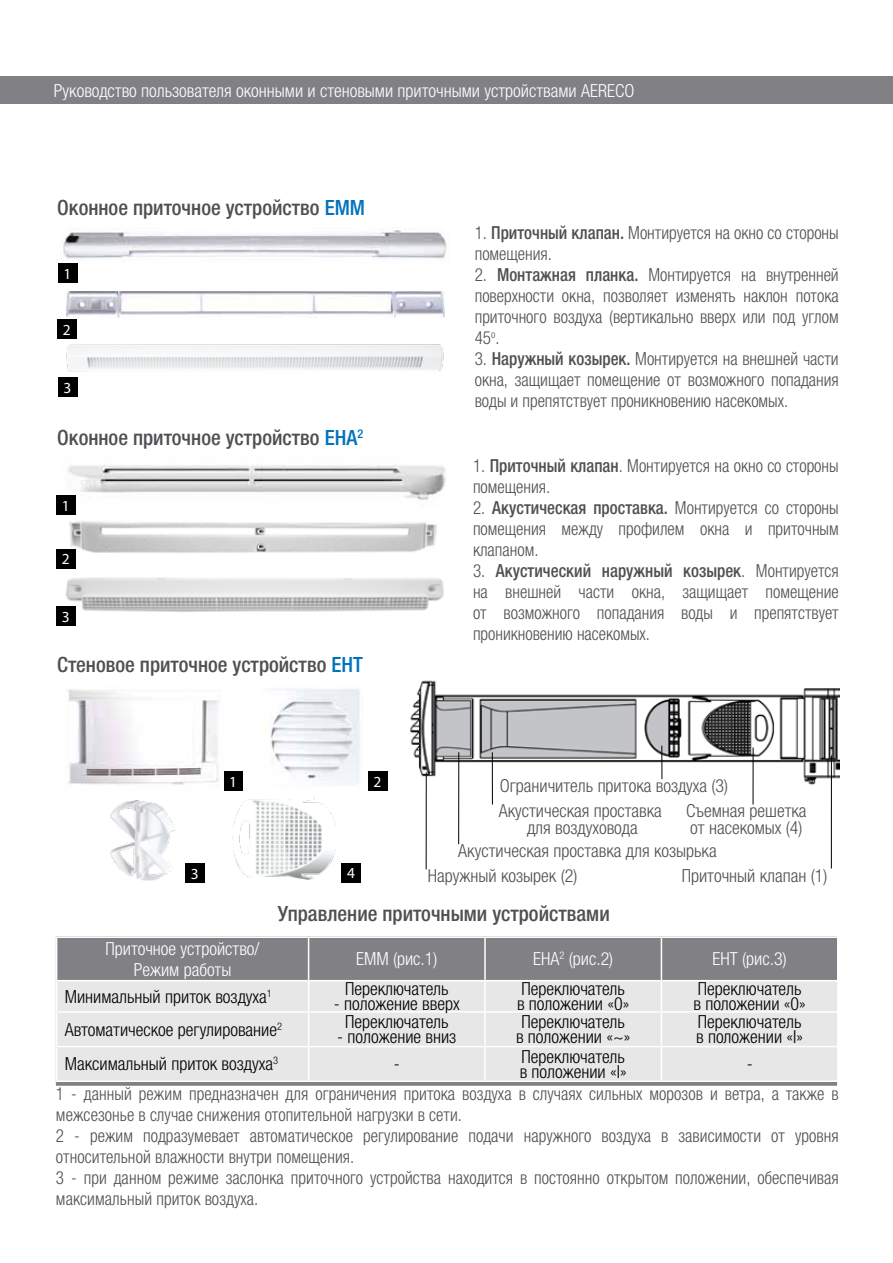
<style>
.page{position:relative;width:893px;height:1263px;background:#fff}
.page>*{position:absolute;margin:0;border:0;box-sizing:border-box;transform-origin:0 0}
.t1{font:500 condensed 21px "Helvetica Neue LTW1 G";color:#504f53}
.t2{font:300 condensed 18px/21px "Helvetica Neue LTW1 G";color:#504f53;text-align:justify;scale:.95 1}
.t3{font:300 condensed 18px/15px "Helvetica Neue LTW1 G";color:#000}
.t4{font:300 condensed 18px/16.5px "Helvetica Neue LTW1 G";color:#504f53;text-align:center}
.t5{font:300 condensed 18px/21.6px "Helvetica Neue LTW1 G";color:#fff;text-align:center}
.t6{font:15.45px "Myriad Pro";color:#fff}
.s1{color:#0073be}
.s2{font-weight:500}
</style>
<div class="page">
<div style="left:0;top:76px;width:893px;height:28px;background:#818084"></div>
<img style="left:63px;top:230px;width:384px;height:35px">
<img style="left:66px;top:344px;width:378px;height:28px">
<img style="left:67px;top:292px;width:377px;height:25px">
<div style="left:58px;top:263px;width:19px;height:19px;background:#000"></div>
<div style="left:57px;top:319px;width:19px;height:19px;background:#000"></div>
<div style="left:58px;top:377px;width:19px;height:19px;background:#000"></div>
<img style="left:68px;top:464px;width:378px;height:36px">
<img style="left:66px;top:577px;width:378px;height:35px">
<img style="left:69px;top:521px;width:368px;height:32px">
<div style="left:56px;top:495px;width:20px;height:19px;background:#000"></div>
<div style="left:56px;top:549px;width:20px;height:19px;background:#000"></div>
<div style="left:56px;top:606px;width:20px;height:20px;background:#000"></div>
<div style="left:57px;top:938px;width:779px;height:42px;background:#818084"></div>
<div style="left:57px;top:981px;width:779px;height:99px;background:#e7e7e7"></div>
<hr style="left:308px;top:938px;width:1px;height:42px;background:#fff">
<hr style="left:484px;top:938px;width:2px;height:42px;background:#fff">
<hr style="left:661px;top:938px;width:1px;height:42px;background:#fff">
<hr style="left:308px;top:981px;width:1px;height:30px;background:#fff">
<hr style="left:484px;top:981px;width:2px;height:30px;background:#fff">
<hr style="left:661px;top:981px;width:1px;height:30px;background:#fff">
<hr style="left:56px;top:1011px;width:253px;height:1px;background:#fff">
<hr style="left:309px;top:1011px;width:176px;height:1px;background:#fff">
<hr style="left:308px;top:1012px;width:1px;height:34px;background:#fff">
<hr style="left:485px;top:1011px;width:176px;height:1px;background:#fff">
<hr style="left:484px;top:1012px;width:2px;height:34px;background:#fff">
<hr style="left:661px;top:1011px;width:178px;height:1px;background:#fff">
<hr style="left:661px;top:1012px;width:1px;height:34px;background:#fff">
<hr style="left:56px;top:1046px;width:253px;height:1px;background:#fff">
<hr style="left:309px;top:1046px;width:176px;height:1px;background:#fff">
<hr style="left:308px;top:1047px;width:1px;height:33px;background:#fff">
<hr style="left:485px;top:1046px;width:176px;height:1px;background:#fff">
<hr style="left:484px;top:1047px;width:2px;height:33px;background:#fff">
<hr style="left:661px;top:1046px;width:178px;height:1px;background:#fff">
<hr style="left:661px;top:1047px;width:1px;height:33px;background:#fff">
<div style="left:54px;top:935px;width:785px;height:152px;border:2px solid #fff"></div>
<img style="left:410px;top:680px;width:429px;height:109px">
<hr style="left:426px;top:772px;width:1px;height:97px;background:#000">
<hr style="left:458px;top:752px;width:1px;height:92px;background:#000">
<hr style="left:492px;top:752px;width:1px;height:52px;background:#000">
<hr style="left:661px;top:746px;width:1px;height:33px;background:#000">
<hr style="left:753px;top:747px;width:1px;height:57px;background:#000">
<hr style="left:831px;top:756px;width:1px;height:112px;background:#000">
<div style="left:224px;top:771px;width:19px;height:19px;background:#000"></div>
<div style="left:368px;top:771px;width:19px;height:19px;background:#000"></div>
<img style="left:67px;top:689px;width:152px;height:96px">
<img style="left:270px;top:688px;width:90px;height:97px">
<div style="left:185px;top:863px;width:20px;height:19px;background:#000"></div>
<img style="left:110px;top:800px;width:65px;height:80px">
<img style="left:233px;top:798px;width:103px;height:81px">
<div style="left:342px;top:863px;width:19px;height:19px;background:#000"></div>
<p class="t5" style="left:54px;top:80px;width:582px">Руководство пользователя оконными и стеновыми приточными устройствами AERECO</p>
<p class="t1" style="left:57px;top:194px;width:309px">Оконное приточное устройство <span class="s1">ЕММ</span></p>
<p class="t6" style="left:64px;top:265px;width:9px">1</p>
<p class="t6" style="left:63px;top:321px;width:9px">2</p>
<p class="t6" style="left:64px;top:379px;width:9px">3</p>
<p class="t1" style="left:57px;top:425px;width:307px">Оконное приточное устройство <span class="s1">ЕHA</span><sup>2</sup></p>
<p class="t6" style="left:62px;top:497px;width:9px">1</p>
<p class="t6" style="left:62px;top:551px;width:9px">2</p>
<p class="t6" style="left:62px;top:608px;width:9px">3</p>
<p class="t1" style="left:57px;top:652px;width:307px">Стеновое приточное устройство <span class="s1">ЕHT</span></p>
<p class="t6" style="left:229px;top:773px;width:9px">1</p>
<p class="t6" style="left:373px;top:773px;width:9px">2</p>
<p class="t6" style="left:191px;top:865px;width:9px">3</p>
<p class="t6" style="left:347px;top:865px;width:9px">4</p>
<p class="t2" style="left:475px;top:223px;width:385px">1. <span class="s2">Приточный клапан.</span> Монтируется на окно со стороны помещения.</p>
<p class="t2" style="left:475px;top:265px;width:385px">2. <span class="s2">Монтажная планка.</span> Монтируется на внутренней поверхности окна, позволяет изменять наклон потока приточного воздуха (вертикально вверх или под углом 45<sup>о</sup>.</p>
<p class="t2" style="left:475px;top:349px;width:385px">3. <span class="s2">Наружный козырек.</span> Монтируется на внешней части окна, защищает помещение от возможного попадания воды и препятствует проникновению насекомых.</p>
<p class="t2" style="left:473px;top:455px;width:386px">1. <span class="s2">Приточный клапан</span>. Монтируется на окно со стороны помещения.</p>
<p class="t2" style="left:473px;top:497px;width:386px">2. <span class="s2">Акустическая проставка.</span> Монтируется со стороны помещения между профилем окна и приточным клапаном.</p>
<p class="t2" style="left:473px;top:560px;width:386px">3. <span class="s2">Акустический наружный козырек</span>. Монтируется на внешней части окна, защищает помещение от возможного попадания воды и препятствует проникновению насекомых.</p>
<p class="t4" style="left:500px;top:777px;width:230px">Ограничитель притока воздуха (3)</p>
<p class="t4" style="left:499px;top:803px;width:165px">Акустическая проставка для воздуховода</p>
<p class="t4" style="left:686px;top:803px;width:122px;text-align:left">Съемная решетка от насекомых (4)</p>
<p class="t4" style="left:458px;top:842px;width:260px">Акустическая проставка для козырька</p>
<p class="t4" style="left:428px;top:868px;width:151px">Наружный козырек (2)</p>
<p class="t4" style="left:682px;top:868px;width:147px">Приточный клапан (1)</p>
<p class="t1" style="left:278px;top:901px;width:333px">Управление приточными устройствами</p>
<p class="t5" style="left:106px;top:937px;width:156px">Приточное устройство/<br>Режим работы</p>
<p class="t5" style="left:356px;top:948px;width:83px">ЕММ (рис.1)</p>
<p class="t5" style="left:533px;top:948px;width:82px">ЕНА<sup>2</sup> (рис.2)</p>
<p class="t5" style="left:713px;top:948px;width:76px">ЕНT (рис.3)</p>
<p class="t3" style="left:65px;top:989px;width:209px">Минимальный приток воздуха<sup>1</sup></p>
<p class="t3" style="left:345px;top:981px;width:105px">Переключатель</p>
<p class="t3" style="left:517px;top:981px;width:114px">Переключатель в положении «0»</p>
<p class="t3" style="left:693px;top:981px;width:114px">Переключатель в положении «0»</p>
<p class="t3" style="left:334px;top:996px;width:127px">- положение вверх</p>
<p class="t3" style="left:65px;top:1022px;width:219px">Автоматическое регулирование<sup>2</sup></p>
<p class="t3" style="left:345px;top:1014px;width:105px">Переключатель</p>
<p class="t3" style="left:516px;top:1014px;width:116px;text-align:center">Переключатель в положении «~»</p>
<p class="t3" style="left:696px;top:1014px;width:108px">Переключатель в положении «I»</p>
<p class="t3" style="left:337px;top:1029px;width:121px">- положение вниз</p>
<p class="t3" style="left:520px;top:1049px;width:108px">Переключатель в положении «I»</p>
<p class="t3" style="left:65px;top:1057px;width:215px">Максимальный приток воздуха<sup>3</sup></p>
<p class="t3" style="left:394px;top:1057px;width:7px">-</p>
<p class="t3" style="left:747px;top:1056px;width:7px">-</p>
<p class="t2" style="left:56px;top:1083px;width:825px;text-align:left">1 - данный режим предназначен для ограничения притока воздуха в случаях сильных морозов и ветра, а также в межсезонье в случае снижения отопительной нагрузки в сети.<br>2 - режим подразумевает автоматическое регулирование подачи наружного воздуха в зависимости от уровня относительной влажности внутри помещения.<br>3 - при данном режиме заслонка приточного устройства находится в постоянно открытом положении, обеспечивая максимальный приток воздуха.</p>
</div>
